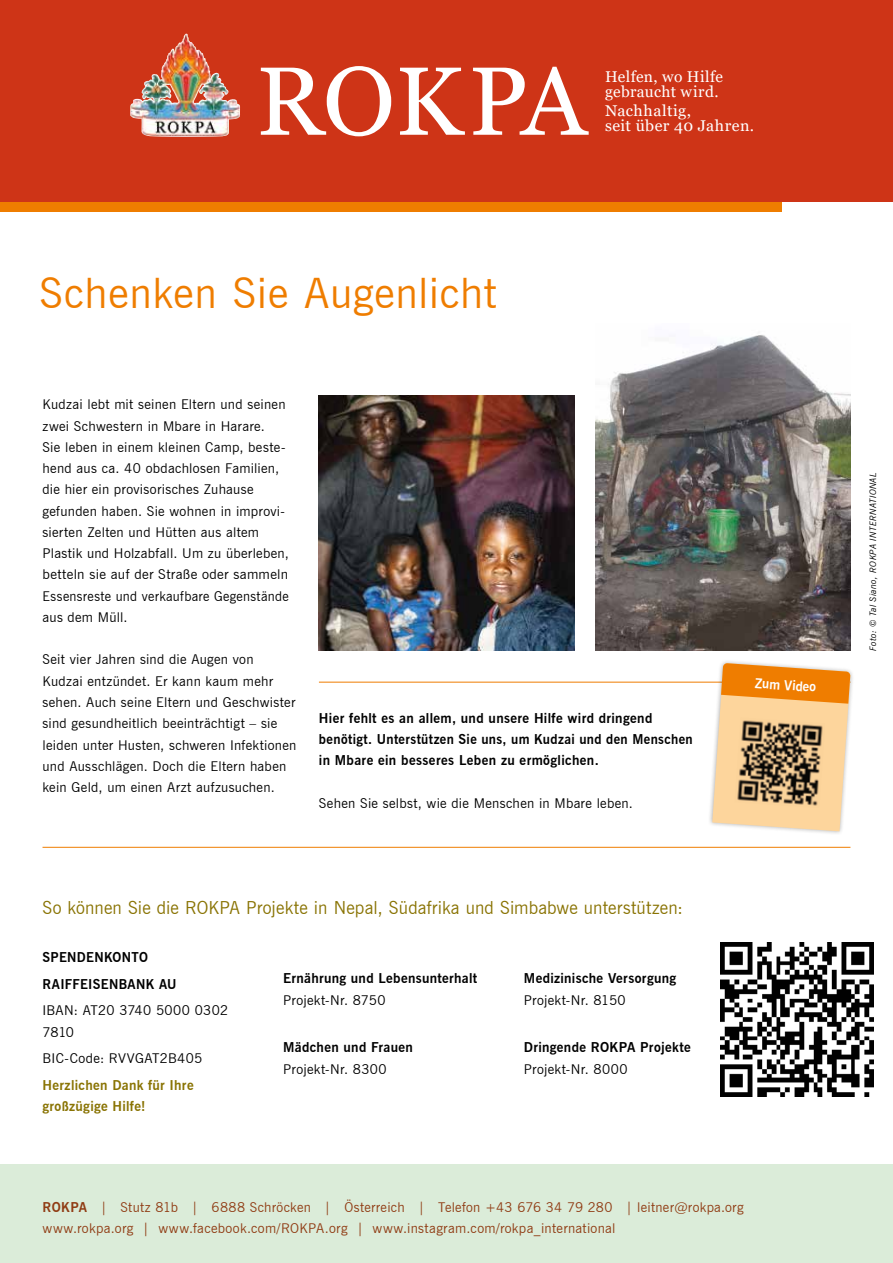
<style>
.page{position:relative;width:893px;height:1263px;background:#fff}
.page>*{position:absolute;margin:0;border:0;box-sizing:border-box;transform-origin:0 0}
.t1{font:96.75px "Georgia";letter-spacing:-.005em;color:#fff}
.t2{font:42px "News Gothic BT";letter-spacing:.015em;color:#ef7d00}
.t3{font:18px "News Gothic BT";letter-spacing:.01em;color:#897303}
.t4{font:15.6px/15.6px "Georgia";letter-spacing:.02em;color:#fff}
.t5{font:13.5px/21.3px "News Gothic BT";letter-spacing:.02em;color:#000}
.t6{font:700 13.5px/21.3px "News Gothic BT";letter-spacing:.025em;color:#000}
.t7{font:13.5px/21.3px "News Gothic BT";letter-spacing:.025em;color:#903c14}
.t8{font:700 13.5px/21.3px "News Gothic BT";letter-spacing:.025em;color:#897303}
.t9{font:700 13.5px "News Gothic BT";color:#fff}
.t10{font:italic 9px "News Gothic BT";letter-spacing:.025em;color:#000}
.s1{font-weight:700}
</style>
<div class="page">
<img style="left:595px;top:335px;width:255px;height:316px">
<img style="left:319px;top:395px;width:255px;height:256px">
<div style="left:0;top:202px;width:781px;height:10px;background:#ef7d00"></div>
<div style="left:0;top:0;width:893px;height:202px;background:#ce3417"></div>
<img style="left:130px;top:34px;width:110px;height:103px">
<hr style="left:43px;top:847px;width:807px;height:1px;background:#ef7d00">
<hr style="left:319px;top:682px;width:531px;height:1px;background:#ef7d00">
<div style="left:708px;top:659px;width:147px;height:177px;background:#000;opacity:.3"></div>
<svg style="left:712px;top:663px;width:138px;height:168px;background:#f7c281"></svg>
<img style="left:735px;top:717px;width:90px;height:91px">
<div style="left:0;top:1164px;width:893px;height:99px;background:#dbecd9"></div>
<img style="left:720px;top:943px;width:154px;height:153px">
<h1 class="t1" style="left:256px;top:43px;width:332px">ROKPA</h1>
<p class="t4" style="left:605px;top:69px;width:119px">Helfen, wo Hilfe gebraucht wird.</p>
<p class="t4" style="left:605px;top:103px;width:88px">Nachhaltig,</p>
<p class="t4" style="left:605px;top:119px;width:150px">seit über 40 Jahren.</p>
<h2 class="t2" style="left:39px;top:268px;width:459px">Schenken Sie Augenlicht</h2>
<p class="t5" style="left:43px;top:394px;width:248px">Kudzai lebt mit seinen Eltern und seinen zwei Schwestern in Mbare in Harare.<br>Sie leben in einem kleinen Camp, beste&shy;hend aus ca. 40 obdachlosen Familien, die hier ein provisorisches Zuhause gefunden haben. Sie wohnen in improvi&shy;sierten Zelten und Hütten aus altem Plastik und Holzabfall. Um zu überleben, betteln sie auf der Straße oder sammeln Essensreste und verkaufbare Gegenstände aus dem Müll.</p>
<p class="t5" style="left:43px;top:649px;width:255px">Seit vier Jahren sind die Augen von Kudzai entzündet. Er kann kaum mehr sehen. Auch seine Eltern und Geschwister sind gesundheitlich beeinträchtigt – sie leiden unter Husten, schweren Infektionen und Ausschlägen. Doch die Eltern haben kein Geld, um einen Arzt aufzusuchen.</p>
<p class="t6" style="left:319px;top:707px;width:375px">Hier fehlt es an allem, und unsere Hilfe wird dringend benötigt. Unterstützen Sie uns, um Kudzai und den Menschen in Mbare ein besseres Leben zu ermöglichen.</p>
<p class="t5" style="left:319px;top:792px;width:316px">Sehen Sie selbst, wie die Menschen in Mbare leben.</p>
<p class="t9" style="left:756px;top:675px;width:63px;rotate:4deg">Zum Video</p>
<h3 class="t3" style="left:43px;top:897px;width:642px">So können Sie die ROKPA Projekte in Nepal, Südafrika und Simbabwe unterstützen:</h3>
<p class="t6" style="left:43px;top:944px;width:136px;line-height:26.5px">SPENDENKONTO<br>RAIFFEISENBANK AU</p>
<p class="t5" style="left:43px;top:1000px;width:187px">IBAN: AT20 3740 5000 0302<br>7810</p>
<p class="t5" style="left:43px;top:1047px;width:161px">BIC-Code: RVVGAT2B405</p>
<p class="t8" style="left:43px;top:1074px;width:153px">Herzlichen Dank für Ihre großzügige Hilfe!</p>
<p class="t6" style="left:283px;top:968px;width:195px">Ernährung und Lebensunterhalt</p>
<p class="t5" style="left:283px;top:989px;width:104px">Projekt-Nr. 8750</p>
<p class="t6" style="left:283px;top:1037px;width:131px">Mädchen und Frauen</p>
<p class="t5" style="left:283px;top:1058px;width:105px">Projekt-Nr. 8300</p>
<p class="t6" style="left:524px;top:968px;width:154px">Medizinische Versorgung</p>
<p class="t5" style="left:524px;top:989px;width:103px">Projekt-Nr. 8150</p>
<p class="t6" style="left:524px;top:1037px;width:169px">Dringende ROKPA Projekte</p>
<p class="t5" style="left:524px;top:1058px;width:105px">Projekt-Nr. 8000</p>
<p class="t7" style="left:43px;top:1196px;width:703px"><span class="s1">ROKPA</span> | Stutz 81b | 6888 Schröcken | Österreich | Telefon +43 676 34 79 280 | leitner@rokpa.org www.rokpa.org | www.facebook.com/ROKPA.org | www.instagram.com/rokpa_international</p>
<p class="t10" style="left:867px;top:651px;width:180px;rotate:-90deg">Foto: © Tal Siano, ROKPA INTERNATIONAL</p>
</div>
